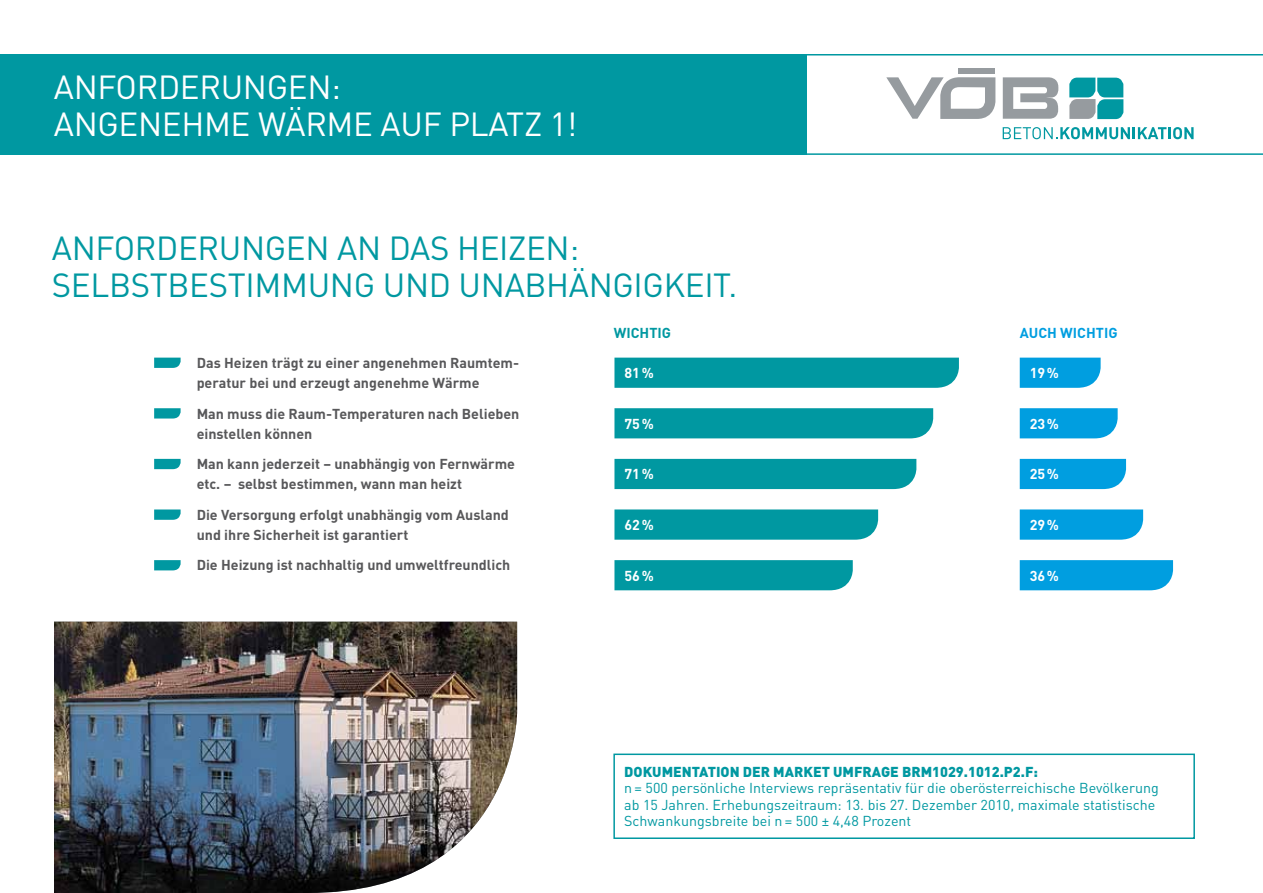
<style>
.page{position:relative;width:1263px;height:893px;background:#fff}
.page>*{position:absolute;margin:0;border:0;box-sizing:border-box;transform-origin:0 0}
.t1{font:33px/37.5px "DIN";letter-spacing:-.01em;color:#0098a1}
.t2{font:33px "DIN";letter-spacing:-.01em;color:#fff}
.t3{font:700 14.25px/20.2px "DIN";color:#58585a}
.t4{font:14.25px/16.5px "DIN";color:#0098a1}
.t5{font:900 14.25px "DIN";color:#0098a1}
.t6{font:700 14.25px "DIN";color:#fff}
.t7{font:700 14.25px "DIN";color:#009ee0}
.t8{font:700 14.25px "DIN";color:#0098a1}
</style>
<div class="page">
<svg style="left:154px;top:358px;width:27px;height:10px"></svg>
<svg style="left:154px;top:408px;width:27px;height:11px"></svg>
<svg style="left:154px;top:459px;width:27px;height:10px"></svg>
<svg style="left:154px;top:509px;width:27px;height:11px"></svg>
<svg style="left:154px;top:560px;width:27px;height:10px"></svg>
<div style="left:0;top:54px;width:806px;height:101px;background:#0098a1"></div>
<svg style="left:1003px;top:127px;width:190px;height:12px"></svg>
<div style="left:958px;top:68px;width:37px;height:6px;background:#969b9f"></div>
<svg style="left:1003px;top:77px;width:56px;height:42px"></svg>
<svg style="left:886px;top:77px;width:109px;height:42px"></svg>
<svg style="left:1069px;top:78px;width:54px;height:41px;background:#41a5ac"></svg>
<hr style="left:695px;top:54px;width:568px;height:2px;background:#0098a1">
<hr style="left:695px;top:153px;width:568px;height:2px;background:#0098a1">
<div style="left:613px;top:753px;width:582px;height:86px;border:2px solid #0098a1"></div>
<div style="left:614px;top:358px;width:345px;height:30px;background:#0098a1"></div>
<div style="left:1020px;top:358px;width:80px;height:30px;background:#009ee0"></div>
<div style="left:614px;top:408px;width:319px;height:30px;background:#0098a1"></div>
<svg style="left:1020px;top:408px;width:98px;height:30px;background:#0aa1e1"></svg>
<div style="left:614px;top:459px;width:302px;height:30px;background:#0098a1"></div>
<div style="left:1020px;top:459px;width:106px;height:30px;background:#009ee0"></div>
<svg style="left:614px;top:509px;width:264px;height:31px;background:#0a9ca4"></svg>
<svg style="left:1020px;top:509px;width:123px;height:31px;background:#0ca2e1"></svg>
<div style="left:614px;top:560px;width:239px;height:30px;background:#0098a1"></div>
<div style="left:1020px;top:560px;width:153px;height:30px;background:#009ee0"></div>
<img style="left:54px;top:622px;width:463px;height:271px">
<h1 class="t2" style="left:54px;top:66px;width:42px">ANFORDERUNGEN</h1>
<h1 class="t2" style="left:331px;top:66px;width:11px">:</h1>
<h1 class="t2" style="left:54px;top:104px;width:42px">ANGENE</h1>
<h1 class="t2" style="left:181px;top:104px;width:397px">HME WÄRME AUF PLATZ 1!</h1>
<h1 class="t1" style="left:52px;top:228px;width:529px">Anforderungen an das Heizen:<br>SELBSTBESTI MMUNG</h1>
<h1 class="t1" style="left:383px;top:266px;width:22px">UND</h1>
<h1 class="t1" style="left:459px;top:266px;width:149px">UNABHÄNGIG</h1>
<h1 class="t1" style="left:664px;top:266px;width:75px">KEIT.</h1>
<p class="t3" style="left:197px;top:352px;width:324px">Das Heizen trägt zu einer angenehmen Raumtem&shy;peratur bei und erzeugt angenehme Wärme</p>
<p class="t3" style="left:197px;top:403px;width:324px">Man muss die Raum-Temperaturen nach Belieben einstellen können</p>
<p class="t3" style="left:197px;top:453px;width:320px">Man kann jederzeit – unabhängig von Fernwärme etc. – selbst bestimmen, wann man heizt</p>
<p class="t3" style="left:197px;top:504px;width:314px">Die Versorgung erfolgt unabhängig vom Ausland und ihre Sicherheit ist garantiert</p>
<p class="t3" style="left:197px;top:554px;width:315px">Die Heizung ist nachhaltig und umweltfreundlich</p>
<p class="t8" style="left:614px;top:323px;width:59px">wichtig</p>
<p class="t6" style="left:624px;top:364px;width:31px">81%</p>
<p class="t6" style="left:624px;top:414px;width:31px">75%</p>
<p class="t6" style="left:624px;top:465px;width:31px">71%</p>
<p class="t6" style="left:624px;top:515px;width:31px">62%</p>
<p class="t6" style="left:624px;top:566px;width:31px">56%</p>
<p class="t7" style="left:1020px;top:323px;width:99px">auchwichtig</p>
<p class="t6" style="left:1030px;top:364px;width:31px">19%</p>
<p class="t6" style="left:1030px;top:414px;width:31px">23%</p>
<p class="t6" style="left:1030px;top:465px;width:31px">25%</p>
<p class="t6" style="left:1030px;top:515px;width:31px">29%</p>
<p class="t6" style="left:1030px;top:566px;width:31px">36%</p>
<p class="t5" style="left:624px;top:762px;width:415px">DOKUMENTATION DER MARKET UMFRAGE BRM 1029.1012.P2.F:</p>
<p class="t4" style="left:624px;top:780px;width:536px">n = 500 persönliche I nterviews repräsentativ für die oberösterreichische Bevölkerung ab 15 Jahren. Erhebungszeitraum: 13. bis 27. Dezember 2010, maximale statistische<br>Schwankungsbreite bei n = 500 ± 4,48 Prozent</p>
</div>
